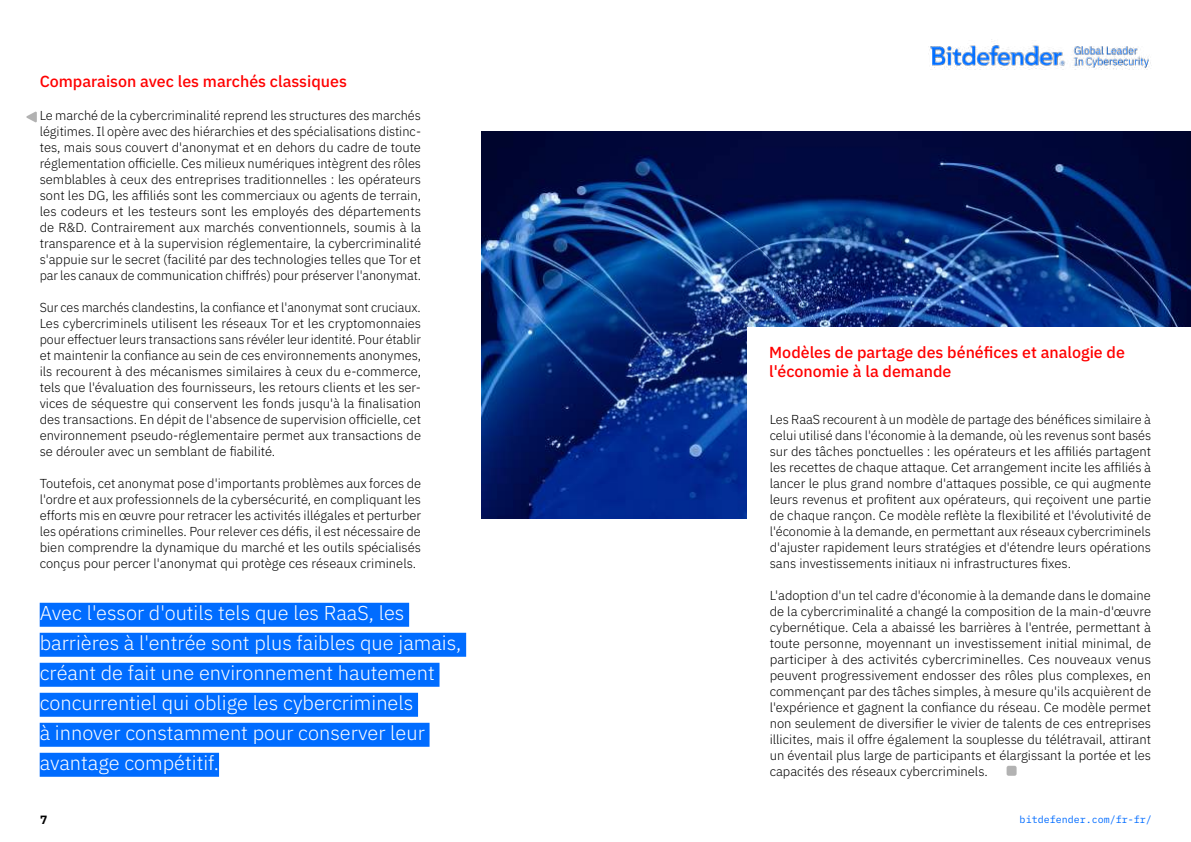
<style>
.page{position:relative;width:1191px;height:842px;background:#fff}
.page>*{position:absolute;margin:0;border:0;box-sizing:border-box;transform-origin:0 0}
.t1{font:300 20px/30px "IBM Plex Sans";color:#fff}
.t2{font:500 16px/19.2px "IBM Plex Sans";color:#f00}
.t3{font:300 13px/16px "IBM Plex Sans";color:#000;text-align:justify}
.t4{font:700 12px "IBM Plex Mono";color:#000}
.t5{font:10px "IBM Plex Mono";color:#006cff}
</style>
<div class="page">
<img style="left:929px;top:43px;width:222px;height:26px">
<img style="left:481px;top:132px;width:710px;height:387px">
<div style="left:747px;top:328px;width:444px;height:432px;background:#fff"></div>
<div style="left:40px;top:603px;width:369px;height:24px;background:#006cff"></div>
<div style="left:40px;top:633px;width:426px;height:24px;background:#006cff"></div>
<div style="left:40px;top:663px;width:399px;height:24px;background:#006cff"></div>
<div style="left:40px;top:693px;width:378px;height:24px;background:#006cff"></div>
<div style="left:40px;top:723px;width:389px;height:24px;background:#006cff"></div>
<div style="left:40px;top:753px;width:179px;height:24px;background:#006cff"></div>
<div style="left:1006px;top:766px;width:10px;height:10px;background:#b2b2b2;border-radius:2px"></div>
<svg style="left:26px;top:111px;width:11px;height:12px"></svg>
<p class="t2" style="left:40px;top:71px;width:309px">Comparaison avec les marchés classiques</p>
<p class="t3" style="left:40px;top:106px;width:383px">Le marché de la cybercriminalité reprend les structures des marchés légitimes. Il opère avec des hiérarchies et des spécialisations distinc&shy;tes, mais sous couvert d'anonymat et en dehors du cadre de toute réglementation officielle. Ces milieux numériques intègrent des rôles semblables à ceux des entreprises traditionnelles : les opérateurs sont les DG, les affiliés sont les commerciaux ou agents de terrain, les codeurs et les testeurs sont les employés des départements de R&amp;D. Contrairement aux marchés conventionnels, soumis à la transparence et à la supervision réglementaire, la cybercriminalité s'appuie sur le secret (facilité par des technologies telles que Tor et par les canaux de communication chiffrés) pour préserver l'anonymat.</p>
<p class="t3" style="left:40px;top:298px;width:383px">Sur ces marchés clandestins, la confiance et l'anonymat sont cruciaux.<br>Les cybercriminels utilisent les réseaux Tor et les cryptomonnaies pour effectuer leurs transactions sans révéler leur identité. Pour établir et maintenir la confiance au sein de ces environnements anonymes, ils recourent à des mécanismes similaires à ceux du e-commerce, tels que l'évaluation des fournisseurs, les retours clients et les ser&shy;vices de séquestre qui conservent les fonds jusqu'à la finalisation des transactions. En dépit de l'absence de supervision officielle, cet environnement pseudo-réglementaire permet aux transactions de se dérouler avec un semblant de fiabilité.</p>
<p class="t3" style="left:40px;top:474px;width:383px">Toutefois, cet anonymat pose d'importants problèmes aux forces de l'ordre et aux professionnels de la cybersécurité, en compliquant les efforts mis en œuvre pour retracer les activités illégales et perturber les opérations criminelles. Pour relever ces défis, il est nécessaire de bien comprendre la dynamique du marché et les outils spécialisés conçus pour percer l'anonymat qui protège ces réseaux criminels.</p>
<p class="t1" style="left:40px;top:596px;width:423px">Avec l'essor d'outils tels que les RaaS, les barrières à l'entrée sont plus faibles que jamais, créant de fait une environnement hautement concurrentiel qui oblige les cybercriminels<br>à innover constamment pour conserver leur avantage compétitif.</p>
<p class="t4" style="left:40px;top:810px;width:9px">7</p>
<p class="t2" style="left:769px;top:341px;width:357px">Modèles de partage des bénéfices et analogie de l'économie à la demande</p>
<p class="t3" style="left:769px;top:410px;width:383px">Les RaaS recourent à un modèle de partage des bénéfices similaire à celui utilisé dans l'économie à la demande, où les revenus sont basés sur des tâches ponctuelles : les opérateurs et les affiliés partagent les recettes de chaque attaque. Cet arrangement incite les affiliés à lancer le plus grand nombre d'attaques possible, ce qui augmente leurs revenus et profitent aux opérateurs, qui reçoivent une partie de chaque rançon. Ce modèle reflète la flexibilité et l'évolutivité de l'économie à la demande, en permettant aux réseaux cybercriminels d'ajuster rapidement leurs stratégies et d'étendre leurs opérations sans investissements initiaux ni infrastructures fixes.</p>
<p class="t3" style="left:769px;top:586px;width:383px">L'adoption d'un tel cadre d'économie à la demande dans le domaine de la cybercriminalité a changé la composition de la main-d'œuvre cybernétique. Cela a abaissé les barrières à l'entrée, permettant à toute personne, moyennant un investissement initial minimal, de participer à des activités cybercriminelles. Ces nouveaux venus peuvent progressivement endosser des rôles plus complexes, en commençant par des tâches simples, à mesure qu'ils acquièrent de l'expérience et gagnent la confiance du réseau. Ce modèle permet non seulement de diversifier le vivier de talents de ces entreprises illicites, mais il offre également la souplesse du télétravail, attirant un éventail plus large de participants et élargissant la portée et les capacités des réseaux cybercriminels.</p>
<p class="t5" style="left:1019px;top:812px;width:133px">bitdefender.com/fr-fr/</p>
</div>
